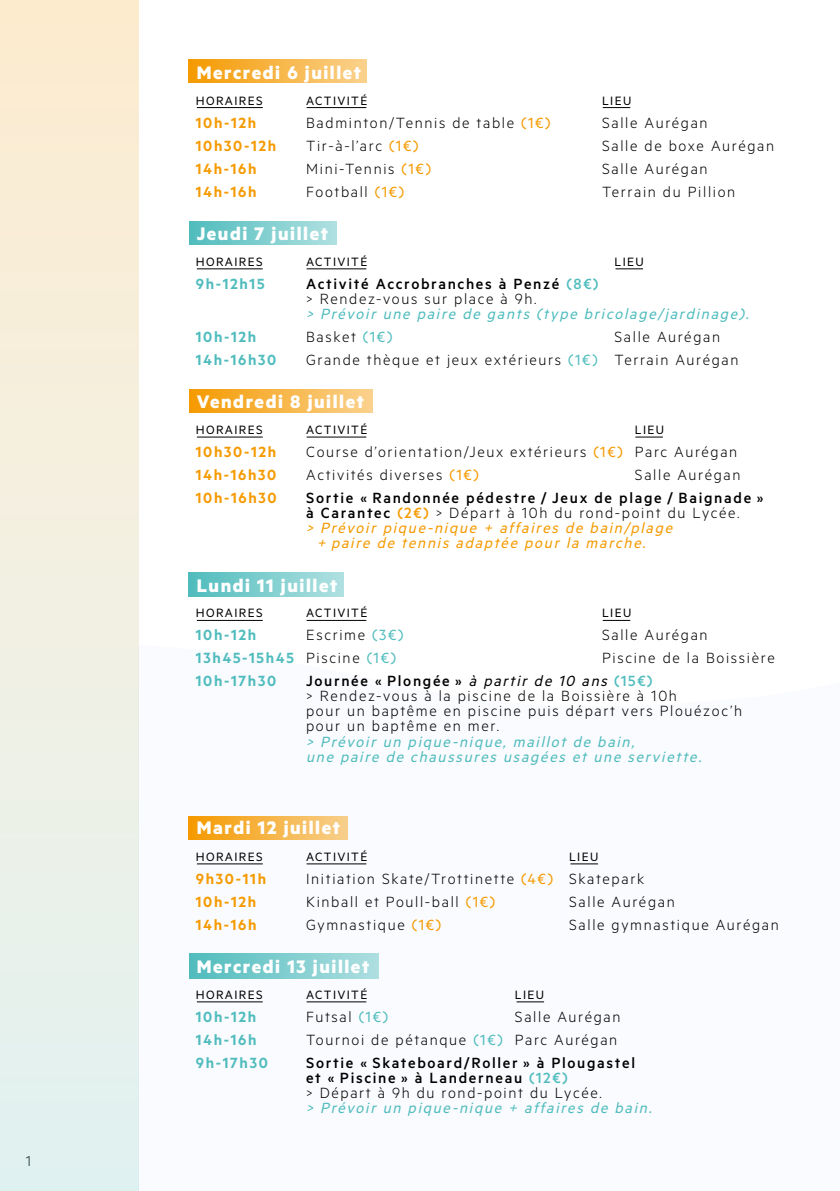
<style>
.page{position:relative;width:840px;height:1191px;background:#fff}
.page>*{position:absolute;margin:0;border:0;box-sizing:border-box;transform-origin:0 0}
.t1{font:700 20.4px "Metric";letter-spacing:.075em;color:#fff}
.t2{font:300 16.6px/15.2px "Metric";letter-spacing:.1em;color:#000}
.t3{font:500 16.6px/15.2px "Metric";letter-spacing:.1em;color:#000}
.t4{font:italic 16.6px/15.2px "Metric";color:#50bcbd}
.t5{font:600 16.6px "Metric";letter-spacing:.1em;color:#50bcbd}
.t6{font:600 16.6px "Metric";letter-spacing:.1em;color:#f59a00}
.t7{font:italic 16.6px "Metric";color:#f59a00}
.t8{font:300 16px "Metric";color:#000}
.t9{font:13.6px "Metric";letter-spacing:.1em;color:#000}
.s1{font-weight:400;color:#f59a00}
.s2{color:#50bcbd}
.s3{font-weight:300}
.s4{font-weight:400;color:#50bcbd}
.s5{font-weight:500}
.s6{font-weight:500;color:#f59a00}
.s7{font-weight:300;color:#000}
.s8{font-weight:400}
.s9{font-weight:400;font-style:italic}
.s10{font-weight:500;color:#50bcbd}
</style>
<div class="page">
<hr style="left:138px;top:645px;width:1px;height:546px;background:#ffe9ab">
<div style="left:189px;top:572px;width:155px;height:24px;background:linear-gradient(to right,#50bcbd,#b1e1e1)"></div>
<hr style="left:197px;top:620px;width:65px;height:1px;background:#000">
<hr style="left:306px;top:620px;width:60px;height:1px;background:#000">
<svg style="left:602px;top:620px;width:28px;height:1px"></svg>
<div style="left:189px;top:60px;width:178px;height:23px;background:linear-gradient(to right,#f59a01,#fad18d)"></div>
<hr style="left:197px;top:107px;width:65px;height:1px;background:#000">
<hr style="left:306px;top:107px;width:60px;height:1px;background:#000">
<svg style="left:602px;top:107px;width:28px;height:1px"></svg>
<div style="left:189px;top:389px;width:183px;height:24px;background:linear-gradient(to right,#f59a01,#fad28d)"></div>
<hr style="left:197px;top:437px;width:65px;height:1px;background:#000">
<hr style="left:306px;top:437px;width:60px;height:1px;background:#000">
<svg style="left:635px;top:437px;width:27px;height:1px"></svg>
<div style="left:189px;top:816px;width:159px;height:23px;background:linear-gradient(to right,#f59a00,#f7cf8d)"></div>
<hr style="left:197px;top:863px;width:65px;height:1px;background:#000">
<hr style="left:306px;top:863px;width:60px;height:1px;background:#000">
<svg style="left:570px;top:863px;width:27px;height:1px"></svg>
<div style="left:189px;top:221px;width:147px;height:24px;background:linear-gradient(to right,#50bcbd,#b0e1e1)"></div>
<hr style="left:197px;top:268px;width:65px;height:1px;background:#000">
<hr style="left:306px;top:268px;width:60px;height:1px;background:#000">
<svg style="left:615px;top:268px;width:27px;height:1px"></svg>
<div style="left:0;top:0;width:138px;height:1191px;background:linear-gradient(to bottom,#feecd0,#e2f2f2)"></div>
<div style="left:189px;top:953px;width:189px;height:26px;background:linear-gradient(to right,#50bcbd,#aedee1)"></div>
<hr style="left:197px;top:1001px;width:65px;height:1px;background:#000">
<hr style="left:306px;top:1001px;width:60px;height:1px;background:#000">
<svg style="left:516px;top:1001px;width:27px;height:1px"></svg>
<p class="t8" style="left:26px;top:1152px;width:7px">1</p>
<p class="t1" style="left:197px;top:60px;width:166px">Mercredi 6 juillet</p>
<p class="t9" style="left:196px;top:92px;width:68px">HORAIRES</p>
<p class="t9" style="left:306px;top:92px;width:63px">ACTIVITÉ</p>
<p class="t9" style="left:601px;top:92px;width:31px">LIEU</p>
<p class="t6" style="left:196px;top:113px;width:62px">10h-12h</p>
<p class="t2" style="left:306px;top:114px;width:246px">Badminton/Tennis de table <span class="s1">(1€)</span></p>
<p class="t2" style="left:601px;top:114px;width:107px">Salle Aurégan</p>
<p class="t6" style="left:196px;top:136px;width:82px">10h30-12h</p>
<p class="t2" style="left:306px;top:137px;width:114px">Tir-à-l’arc <span class="s1">(1€)</span></p>
<p class="t2" style="left:601px;top:137px;width:173px">Salle de boxe Aurégan</p>
<p class="t6" style="left:196px;top:159px;width:62px">14h-16h</p>
<p class="t2" style="left:306px;top:160px;width:126px">Mini-Tennis <span class="s1">(1€)</span></p>
<p class="t2" style="left:601px;top:160px;width:107px">Salle Aurégan</p>
<p class="t6" style="left:196px;top:182px;width:62px">14h-16h</p>
<p class="t2" style="left:306px;top:183px;width:100px">Football <span class="s1">(1€)</span></p>
<p class="t2" style="left:601px;top:183px;width:135px">Terrain du Pillion</p>
<p class="t1" style="left:197px;top:221px;width:133px">Jeudi 7 juillet</p>
<p class="t9" style="left:196px;top:254px;width:68px">HORAIRES</p>
<p class="t9" style="left:306px;top:254px;width:63px">ACTIVITÉ</p>
<p class="t9" style="left:614px;top:254px;width:31px">LIEU</p>
<p class="t5" style="left:196px;top:274px;width:70px">9h-12h15</p>
<p class="t3" style="left:306px;top:275px;width:294px">Activité Accrobranches à Penzé <span class="s2">(8€) </span><span class="s3">&gt; Rendez-vous sur place à 9h.</span></p>
<p class="t4" style="left:306px;top:305px;width:448px">&gt; Prévoir une paire de gants (type bricolage/jardinage).</p>
<p class="t5" style="left:196px;top:327px;width:62px">10h-12h</p>
<p class="t2" style="left:306px;top:328px;width:88px">Basket <span class="s4">(1€)</span></p>
<p class="t2" style="left:614px;top:328px;width:107px">Salle Aurégan</p>
<p class="t5" style="left:196px;top:350px;width:82px">14h-16h30</p>
<p class="t2" style="left:306px;top:351px;width:433px">Grande thèque et jeux extérieurs <span class="s4">(1€)</span> Terrain Aurégan</p>
<p class="t1" style="left:197px;top:389px;width:169px">Vendredi 8 juillet</p>
<p class="t9" style="left:196px;top:422px;width:68px">HORAIRES</p>
<p class="t9" style="left:306px;top:422px;width:63px">ACTIVITÉ</p>
<p class="t9" style="left:634px;top:422px;width:31px">LIEU</p>
<p class="t6" style="left:196px;top:442px;width:82px">10h30-12h</p>
<p class="t2" style="left:306px;top:443px;width:432px">Course d’orientation/Jeux extérieurs <span class="s1">(1€)</span> Parc Aurégan</p>
<p class="t6" style="left:196px;top:465px;width:82px">14h-16h30</p>
<p class="t2" style="left:306px;top:466px;width:174px">Activités diverses <span class="s1">(1€)</span></p>
<p class="t2" style="left:634px;top:466px;width:107px">Salle Aurégan</p>
<p class="t6" style="left:196px;top:488px;width:82px">10h-16h30</p>
<p class="t3" style="left:306px;top:489px;width:458px">Sortie « Randonnée pédestre / Jeux de plage / Baignade »</p>
<p class="t2" style="left:306px;top:504px;width:434px"><span class="s5">à Carantec</span> <span class="s6">(2€)</span> &gt; Départ à 10h du rond-point du Lycée.</p>
<p class="t7" style="left:306px;top:518px;width:371px">&gt; Prévoir pique-nique + affaires de bain/plage</p>
<p class="t7" style="left:316px;top:533px;width:334px">+ paire de tennis adaptée pour la marche.</p>
<p class="t1" style="left:197px;top:573px;width:142px">Lundi 11 juillet</p>
<p class="t9" style="left:196px;top:605px;width:68px">HORAIRES</p>
<p class="t9" style="left:306px;top:605px;width:63px">ACTIVITÉ</p>
<p class="t9" style="left:601px;top:605px;width:31px">LIEU</p>
<p class="t5" style="left:196px;top:625px;width:62px">10h-12h</p>
<p class="t2" style="left:306px;top:627px;width:99px">Escrime <span class="s4">(3€)</span></p>
<p class="t2" style="left:601px;top:627px;width:107px">Salle Aurégan</p>
<p class="t5" style="left:196px;top:648px;width:202px">13h45-15h45 <span class="s7">Piscine</span> <span class="s8">(1€)</span></p>
<p class="t2" style="left:601px;top:649px;width:174px">Piscine de la Boissière</p>
<p class="t5" style="left:196px;top:671px;width:82px">10h-17h30</p>
<p class="t2" style="left:306px;top:672px;width:437px"><span class="s5">Journée « Plongée »</span> <span class="s9">à partir de 10 ans</span><span class="s10">(15€)<br></span>&gt; Rendez-vous à la piscine de la Boissière à 10h<br>pour un baptême en piscine puis départ vers Plouézoc’h pour un baptême en mer.</p>
<p class="t4" style="left:306px;top:733px;width:400px">&gt; Prévoir un pique-nique, maillot de bain,<br>une paire de chaussures usagées et une serviette.</p>
<p class="t1" style="left:197px;top:815px;width:145px">Mardi 12 juillet</p>
<p class="t9" style="left:196px;top:848px;width:68px">HORAIRES</p>
<p class="t9" style="left:306px;top:848px;width:63px">ACTIVITÉ</p>
<p class="t9" style="left:568px;top:848px;width:31px">LIEU</p>
<p class="t6" style="left:196px;top:868px;width:72px">9h30-11h</p>
<p class="t2" style="left:306px;top:870px;width:339px">Initiation Skate/Trottinette <span class="s1">(4€)</span> Skatepark</p>
<p class="t6" style="left:196px;top:891px;width:62px">10h-12h</p>
<p class="t2" style="left:306px;top:893px;width:190px">Kinball et Poull-ball <span class="s1">(1€)</span></p>
<p class="t2" style="left:568px;top:893px;width:107px">Salle Aurégan</p>
<p class="t6" style="left:196px;top:914px;width:62px">14h-16h</p>
<p class="t2" style="left:306px;top:916px;width:137px">Gymnastique <span class="s1">(1€)</span></p>
<p class="t2" style="left:568px;top:916px;width:211px">Salle gymnastique Aurégan</p>
<p class="t1" style="left:197px;top:954px;width:174px">Mercredi 13 juillet</p>
<p class="t9" style="left:196px;top:986px;width:68px">HORAIRES</p>
<p class="t9" style="left:306px;top:986px;width:63px">ACTIVITÉ</p>
<p class="t9" style="left:514px;top:986px;width:31px">LIEU</p>
<p class="t5" style="left:196px;top:1006px;width:62px">10h-12h</p>
<p class="t2" style="left:306px;top:1008px;width:83px">Futsal <span class="s4">(1€)</span></p>
<p class="t2" style="left:514px;top:1008px;width:107px">Salle Aurégan</p>
<p class="t5" style="left:196px;top:1029px;width:62px">14h-16h</p>
<p class="t2" style="left:306px;top:1031px;width:312px">Tournoi de pétanque <span class="s4">(1€)</span> Parc Aurégan</p>
<p class="t5" style="left:196px;top:1052px;width:73px">9h-17h30</p>
<p class="t3" style="left:306px;top:1054px;width:330px">Sortie « Skateboard/Roller » à Plougastel et « Piscine » à Landerneau <span class="s2">(12€)<br></span><span class="s3">&gt; Départ à 9h du rond-point du Lycée.</span></p>
<p class="t4" style="left:306px;top:1099px;width:350px">&gt; Prévoir un pique-nique + affaires de bain.</p>
</div>
